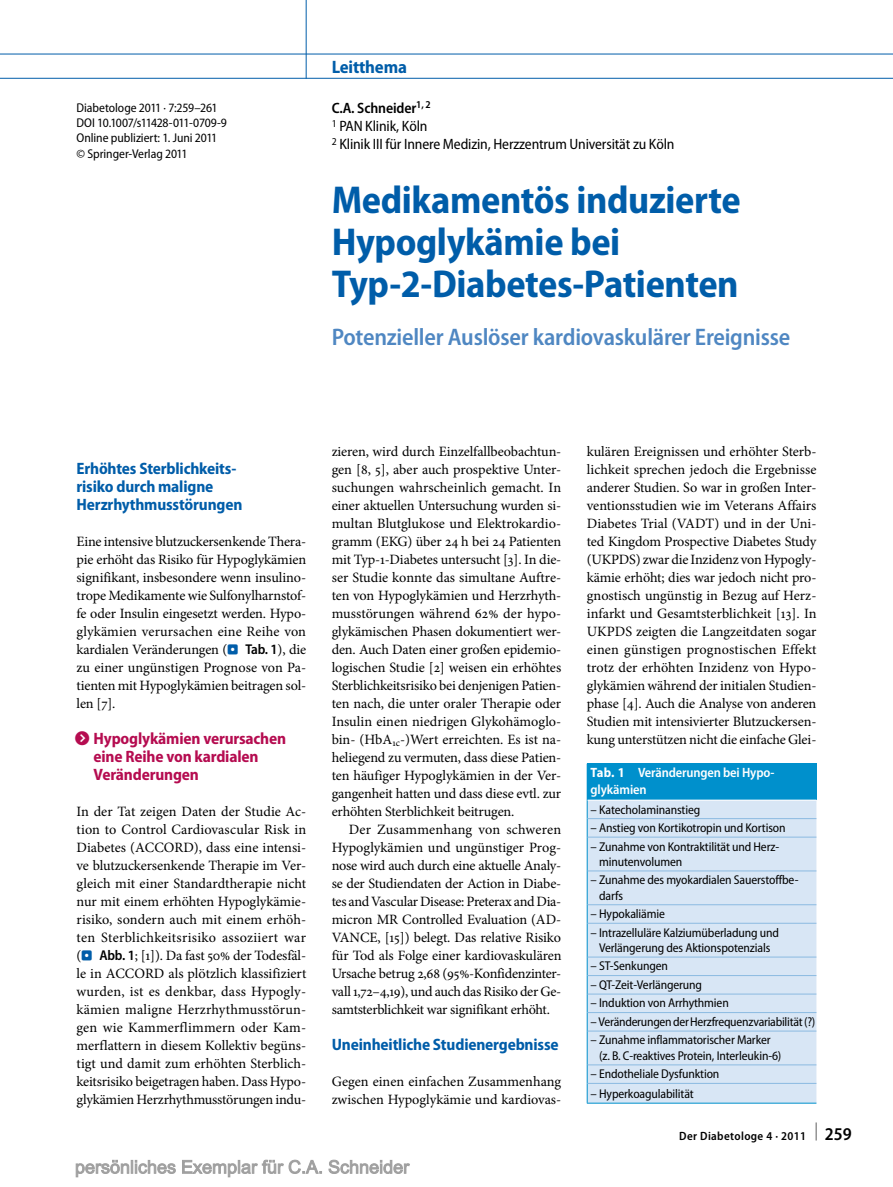
<style>
.page{position:relative;width:893px;height:1187px;background:#fff}
.page>*{position:absolute;margin:0;border:0;box-sizing:border-box;transform-origin:0 0}
.t1{font:700 semi-condensed 39px/42px "Myriad Pro";letter-spacing:-.01em;color:#005da9}
.t2{font:600 semi-condensed 24px "Myriad Pro";letter-spacing:-.01em;color:#4f87c2}
.t3{font:700 semi-condensed 18px "Myriad Pro";letter-spacing:-.01em;color:#005da9}
.t4{font:700 semi-condensed 16.5px/18px "Myriad Pro";letter-spacing:-.01em;color:#005da9}
.t5{font:700 semi-condensed 16.5px/18px "Myriad Pro";letter-spacing:-.01em;color:#b50c50}
.t6{font:semi-condensed 15px/18px "Myriad Pro";letter-spacing:-.01em;color:#000}
.t7{font:14.25px/18px "Minion Pro";letter-spacing:-.01em;color:#000;text-align:justify}
.t8{font:600 semi-condensed 13.5px/16.5px "Myriad Pro";letter-spacing:-.01em;color:#fff}
.t9{font:semi-condensed 12.75px/15.3px "Myriad Pro";letter-spacing:-.01em;color:#000}
.t10{font:600 semi-condensed 12px "Myriad Pro";letter-spacing:.03em;color:#000}
.s1{font-weight:600}
.s2{font-family:"S Buttons";font-size:13.5px;color:#005da9}
.s3{font-family:"Myriad Pro";font-weight:600;font-stretch:semi-condensed}
.s4{font-family:"S Buttons";font-weight:400;font-stretch:normal;font-size:11.25px}
.s5{font-weight:700}
.s6{font-size:18px}
</style>
<div class="page">
<div style="left:587px;top:763px;width:229px;height:37px;background:#0090cc"></div>
<div style="left:588px;top:800px;width:228px;height:302px;background:#d8e6f5"></div>
<hr style="left:588px;top:799px;width:228px;height:1px;background:#fff">
<svg style="left:587px;top:800px;width:1px;height:37px"></svg>
<hr style="left:588px;top:818px;width:228px;height:1px;background:#8bbae1">
<hr style="left:587px;top:837px;width:1px;height:33px;background:#0090cc">
<hr style="left:588px;top:836px;width:228px;height:1px;background:#8bbae1">
<hr style="left:587px;top:870px;width:1px;height:34px;background:#0090cc">
<hr style="left:588px;top:870px;width:228px;height:1px;background:#8bbae1">
<svg style="left:587px;top:904px;width:1px;height:19px"></svg>
<hr style="left:588px;top:904px;width:228px;height:1px;background:#8bbae1">
<hr style="left:587px;top:923px;width:1px;height:34px;background:#0090cc">
<hr style="left:588px;top:922px;width:228px;height:1px;background:#8bbae1">
<hr style="left:588px;top:956px;width:228px;height:1px;background:#8bbae1">
<hr style="left:588px;top:975px;width:228px;height:1px;background:#8bbae1">
<hr style="left:588px;top:993px;width:228px;height:1px;background:#8bbae1">
<svg style="left:587px;top:957px;width:1px;height:73px"></svg>
<hr style="left:588px;top:1012px;width:228px;height:1px;background:#8bbae1">
<hr style="left:587px;top:1030px;width:1px;height:34px;background:#0090cc">
<hr style="left:588px;top:1030px;width:228px;height:1px;background:#8bbae1">
<hr style="left:588px;top:1064px;width:228px;height:1px;background:#8bbae1">
<svg style="left:587px;top:1064px;width:1px;height:38px"></svg>
<hr style="left:588px;top:1082px;width:228px;height:1px;background:#8bbae1">
<hr style="left:587px;top:1102px;width:229px;height:1px;background:#0090cc">
<hr style="left:0;top:54px;width:893px;height:1px;background:#005da9">
<hr style="left:0;top:78px;width:893px;height:1px;background:#005da9">
<hr style="left:306px;top:0;width:1px;height:79px;background:#005da9">
<svg style="left:75px;top:1159px;width:335px;height:18px"></svg>
<p class="t3" style="left:332px;top:57px;width:77px">Leitthema</p>
<p class="t9" style="left:77px;top:100px;width:152px">Diabetologe 2011 · 7:259–261<br>DOI 10.1007/s11428-011-0709-9<br>Online publiziert: 1. Juni 2011 © Springer-Verlag 2011</p>
<p class="t6" style="left:332px;top:100px;width:344px"><span class="s1">C.A. Schneider</span><sup>1,</sup> <sup>2<br></sup><sup>1</sup> PAN Klinik, Köln<br><sup>2</sup> Klinik III für Innere Medizin, Herzzentrum Universität zu Köln</p>
<h1 class="t1" style="left:332px;top:179px;width:410px">Medikamentös induzierte<br>Hypoglykämie bei<br>Typ-2-Diabetes-Patienten</h1>
<h2 class="t2" style="left:332px;top:324px;width:460px">Potenzieller Auslöser kardiovaskulärer Ereignisse</h2>
<p class="t4" style="left:77px;top:459px;width:167px">Erhöhtes Sterblichkeits&shy;risiko durch maligne<br>Herzrhythmusstörungen</p>
<p class="t7" style="left:77px;top:532px;width:231px">Eine intensive blutzuckersenkende Thera&shy;pie erhöht das Risiko für Hypoglykämien signifikant, insbesondere wenn insulino&shy;trope Medikamente wie Sulfonylharnstof&shy;fe oder Insulin eingesetzt werden. Hypo&shy;glykämien verursachen eine Reihe von kardialen Veränderungen (<span class="s2">.</span> <span class="s3">Tab. 1</span>), die zu einer ungünstigen Prognose von Pa&shy;tienten mit Hypoglykämien beitragen sol&shy;len [7].</p>
<p class="t5" style="left:94px;top:729px;width:194px;text-indent:-17px"><span class="s4">&gt;</span> Hypoglykämien verursachen eine Reihe von kardialen<br>Veränderungen</p>
<p class="t7" style="left:77px;top:802px;width:231px">In der Tat zeigen Daten der Studie Ac&shy;tion to Control Cardiovascular Risk in Diabetes (ACCORD), dass eine intensi&shy;ve blutzuckersenkende Therapie im Ver&shy;gleich mit einer Standardtherapie nicht nur mit einem erhöhten Hypoglykämie&shy;risiko, sondern auch mit einem erhöh&shy;ten Sterblichkeitsrisiko assoziiert war (<span class="s2">.</span> <span class="s3">Abb. 1</span>; [1]). Da fast 50% der Todesfäl&shy;le in ACCORD als plötzlich klassifiziert wurden, ist es denkbar, dass Hypogly&shy;kämien maligne Herzrhythmusstörun&shy;gen wie Kammerflimmern oder Kam&shy;merflattern in diesem Kollektiv begüns&shy;tigt und damit zum erhöhten Sterblich&shy;keitsrisiko beigetragen haben. Dass Hypo&shy;glykämien Herzrhythmusstörungen indu-</p>
<p class="t7" style="left:332px;top:442px;width:231px">zieren, wird durch Einzelfallbeobachtun&shy;gen [8, 5], aber auch prospektive Unter&shy;suchungen wahrscheinlich gemacht. In einer aktuellen Untersuchung wurden si&shy;multan Blutglukose und Elektrokardio&shy;gramm (EKG) über 24 h bei 24 Patienten mit Typ-1-Diabetes untersucht [3]. In die&shy;ser Studie konnte das simultane Auftre&shy;ten von Hypoglykämien und Herzrhyth&shy;musstörungen während 62% der hypo&shy;glykämischen Phasen dokumentiert wer&shy;den. Auch Daten einer großen epidemio&shy;logischen Studie [2] weisen ein erhöhtes Sterblichkeitsrisiko bei denjenigen Patien&shy;ten nach, die unter oraler Therapie oder Insulin einen niedrigen Glykohämoglo&shy;bin- (HbA<sub>1c</sub>-)Wert erreichten. Es ist na&shy;heliegend zu vermuten, dass diese Patien&shy;ten häufiger Hypoglykämien in der Ver&shy;gangenheit hatten und dass diese evtl. zur erhöhten Sterblichkeit beitrugen.</p>
<p class="t7" style="left:332px;top:820px;width:231px;text-indent:17px">Der Zusammenhang von schweren Hypoglykämien und ungünstiger Prog&shy;nose wird auch durch eine aktuelle Analy&shy;se der Studiendaten der Action in Diabe&shy;tes and Vascular Disease: Preterax and Dia&shy;micron MR Controlled Evaluation (AD-VANCE, [15]) belegt. Das relative Risiko für Tod als Folge einer kardiovaskulären Ursache betrug 2,68 (95%-Konfidenzinter&shy;vall 1,72–4,19), und auch das Risiko der Ge&shy;samtsterblichkeit war signifikant erhöht.</p>
<p class="t4" style="left:332px;top:1035px;width:228px">Uneinheitliche Studienergebnisse</p>
<p class="t7" style="left:332px;top:1072px;width:231px">Gegen einen einfachen Zusammenhang zwischen Hypoglykämie und kardiovas-</p>
<p class="t7" style="left:587px;top:442px;width:231px">kulären Ereignissen und erhöhter Sterb&shy;lichkeit sprechen jedoch die Ergebnisse anderer Studien. So war in großen Inter&shy;ventionsstudien wie im Veterans Affairs Diabetes Trial (VADT) und in der Uni&shy;ted Kingdom Prospective Diabetes Study (UKPDS) zwar die Inzidenz von Hypogly&shy;kämie erhöht; dies war jedoch nicht pro&shy;gnostisch ungünstig in Bezug auf Herz&shy;infarkt und Gesamtsterblichkeit [13]. In UKPDS zeigten die Langzeitdaten sogar einen günstigen prognostischen Effekt trotz der erhöhten Inzidenz von Hypo&shy;glykämien während der initialen Studien&shy;phase [4]. Auch die Analyse von anderen Studien mit intensivierter Blutzuckersen&shy;kung unterstützen nicht die einfache Glei-</p>
<p class="t8" style="left:591px;top:764px;width:186px"><span class="s5">Tab. 1</span> Veränderungen bei Hypo&shy;glykämien</p>
<p class="t9" style="left:591px;top:801px;width:111px">– Katecholaminanstieg</p>
<p class="t9" style="left:591px;top:820px;width:197px">– Anstieg von Kortikotropin und Kortison</p>
<p class="t9" style="left:599px;top:838px;width:181px;text-indent:-8px">– Zunahme von Kontraktilität und Herz&shy;minutenvolumen</p>
<p class="t9" style="left:599px;top:872px;width:201px;text-indent:-8px">– Zunahme des myokardialen Sauerstoffbe&shy;darfs</p>
<p class="t9" style="left:591px;top:906px;width:76px">– Hypokaliämie</p>
<p class="t9" style="left:591px;top:924px;width:190px;text-align:center">– Intrazelluläre Kalziumüberladung und<br>Verlängerung des Aktionspotenzials</p>
<p class="t9" style="left:591px;top:958px;width:79px">– ST-Senkungen</p>
<p class="t9" style="left:591px;top:977px;width:113px">– QT-Zeit-Verlängerung</p>
<p class="t9" style="left:591px;top:995px;width:140px">– Induktion von Arrhythmien</p>
<p class="t9" style="left:591px;top:1014px;width:226px">– VeränderungenderHerzfrequenzvariabilität(?)</p>
<p class="t9" style="left:599px;top:1032px;width:184px;text-indent:-8px">– Zunahme inflammatorischer Marker (z. B. C-reaktives Protein, Interleukin-6)</p>
<p class="t9" style="left:591px;top:1066px;width:130px">– Endotheliale Dysfunktion</p>
<p class="t9" style="left:591px;top:1086px;width:105px">– Hyperkoagulabilität</p>
<p class="t10" style="left:679px;top:1129px;width:174px">Der Diabetologe 4 · 2011 <sup>|</sup> <span class="s6">259</span></p>
</div>
